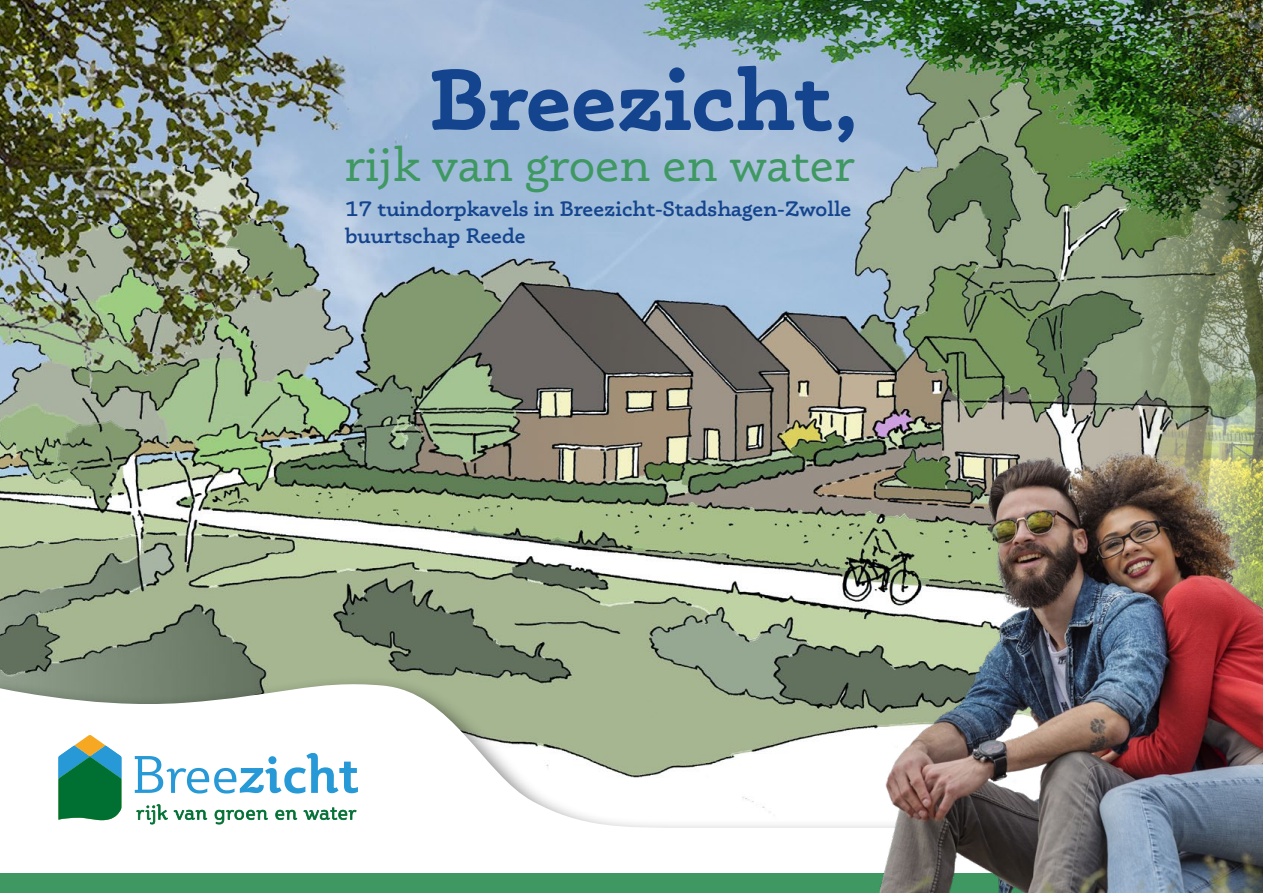
<style>
.page{position:relative;width:1263px;height:893px;background:#fff}
.page>*{position:absolute;margin:0;border:0;box-sizing:border-box;transform-origin:0 0}
.t1{font:700 87px "Phoreus Cherokee";color:#14448d}
.t2{font:48px "Phoreus Cherokee";color:#3f9861}
.t3{font:600 21px/27px "Phoreus Cherokee";color:#14448d}
</style>
<div class="page">
<img style="left:0;top:0;width:1109px;height:674px">
<svg style="left:0;top:679px;width:761px;height:149px"></svg>
<div style="left:0;top:873px;width:1263px;height:20px;background:#3f9861"></div>
<svg style="left:58px;top:735px;width:63px;height:85px;background:#3c906e"></svg>
<svg style="left:135px;top:753px;width:223px;height:40px"></svg>
<svg style="left:136px;top:804px;width:71px;height:20px"></svg>
<svg style="left:214px;top:809px;width:54px;height:15px"></svg>
<svg style="left:275px;top:810px;width:22px;height:10px"></svg>
<svg style="left:303px;top:807px;width:54px;height:13px"></svg>
<img style="left:1109px;top:0;width:154px;height:388px">
<img style="left:761px;top:388px;width:502px;height:505px">
<h1 class="t1" style="left:429px;top:45px;width:431px">Breezicht,</h1>
<h2 class="t2" style="left:344px;top:137px;width:511px">rijk van groen en water</h2>
<p class="t3" style="left:345px;top:195px;width:507px">17 tuindorpkavels in Breezicht-Stadshagen-Zwolle buurtschap Reede</p>
</div>
